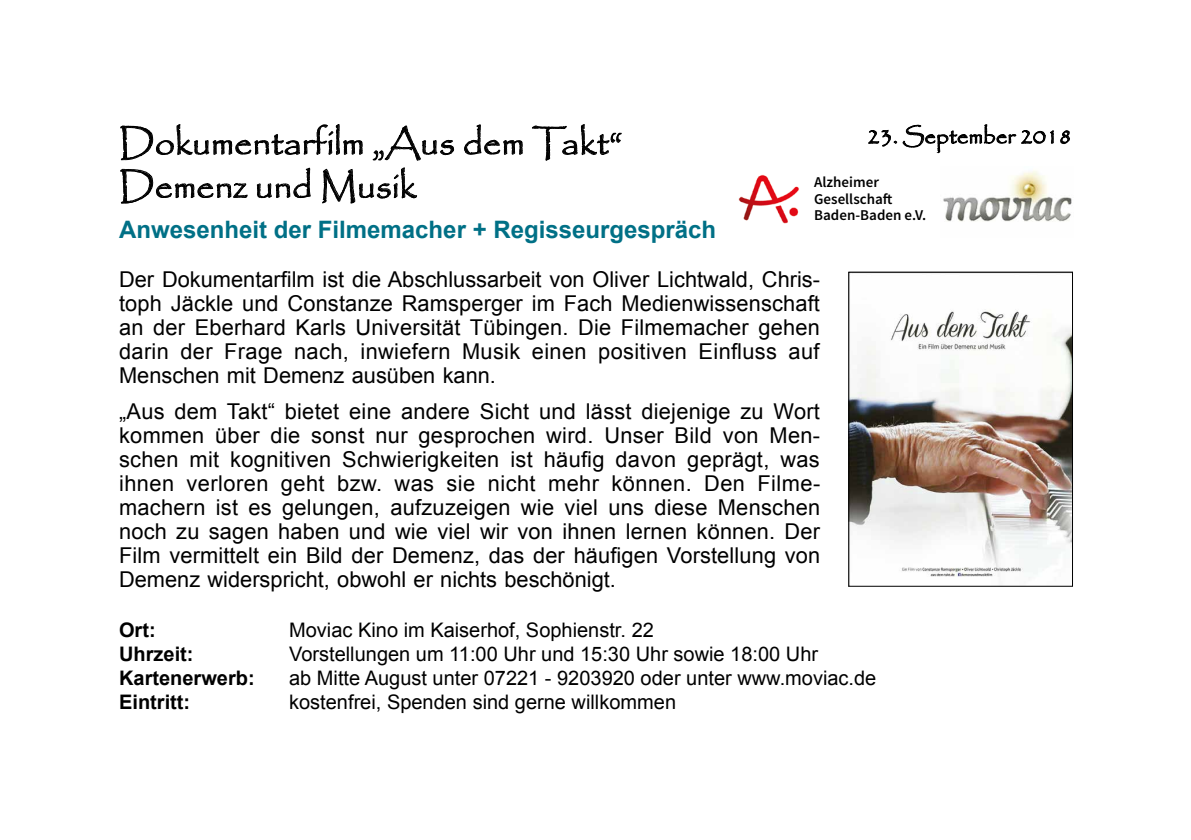
<style>
.page{position:relative;width:1191px;height:840px;background:#fff}
.page>*{position:absolute;margin:0;border:0;box-sizing:border-box;transform-origin:0 0}
.t1{font:36px/43.2px "Papyrus";color:#000}
.t2{font:700 24px "Arial";color:#007086}
.t3{font:22.6px "Papyrus";color:#000}
.t4{font:21.8px/24px "Arial";color:#000;text-align:justify}
.t5{font:20px "Arial";color:#000}
.t6{font:700 20px "Arial";color:#000}
.t7{font:600 15px/16.2px "Source Sans Pro";color:#000}
</style>
<div class="page">
<svg style="left:464px;top:124px;width:59px;height:31px"></svg>
<svg style="left:532px;top:124px;width:90px;height:37px"></svg>
<svg style="left:120px;top:124px;width:334px;height:80px"></svg>
<svg style="left:868px;top:124px;width:186px;height:30px"></svg>
<svg style="left:1060px;top:130px;width:10px;height:15px"></svg>
<img style="left:738px;top:174px;width:61px;height:50px">
<img style="left:943px;top:170px;width:129px;height:52px">
<img style="left:850px;top:273px;width:220px;height:305px">
<div style="left:848px;top:271px;width:224px;height:315px;border:1px solid #000"></div>
<h1 class="t1" style="left:119px;top:120px;width:504px">Dokumentarfilm „Aus dem Takt“<br>Demenz und Musik</h1>
<p class="t2" style="left:119px;top:213px;width:598px">Anwesenheit der Filmemacher + Regisseurgespräch</p>
<p class="t4" style="left:119px;top:268px;width:702px">Der Dokumentarfilm ist die Abschlussarbeit von Oliver Lichtwald, Chris&shy;toph Jäckle und Constanze Ramsperger im Fach Medienwissenschaft an der Eberhard Karls Universität Tübingen. Die Filmemacher gehen darin der Frage nach, inwiefern Musik einen positiven Einfluss auf Menschen mit Demenz ausüben kann.</p>
<p class="t4" style="left:119px;top:399px;width:702px">„Aus dem Takt“ bietet eine andere Sicht und lässt diejenige zu Wort kommen über die sonst nur gesprochen wird. Unser Bild von Men&shy;schen mit kognitiven Schwierigkeiten ist häufig davon geprägt, was ihnen verloren geht bzw. was sie nicht mehr können. Den Filme&shy;machern ist es gelungen, aufzuzeigen wie viel uns diese Menschen noch zu sagen haben und wie viel wir von ihnen lernen können. Der Film vermittelt ein Bild der Demenz, das der häufigen Vorstellung von Demenz widerspricht, obwohl er nichts beschönigt.</p>
<p class="t6" style="left:119px;top:616px;width:38px">Ort:</p>
<p class="t5" style="left:289px;top:617px;width:366px">Moviac Kino im Kaiserhof, Sophienstr. 22</p>
<p class="t6" style="left:119px;top:640px;width:76px">Uhrzeit:</p>
<p class="t5" style="left:289px;top:641px;width:530px">Vorstellungen um 11:00 Uhr und 15:30 Uhr sowie 18:00 Uhr</p>
<p class="t6" style="left:119px;top:664px;width:137px">Kartenerwerb:</p>
<p class="t5" style="left:289px;top:665px;width:589px">ab Mitte August unter 07221 - 9203920 oder unter www.moviac.de</p>
<p class="t6" style="left:119px;top:688px;width:73px">Eintritt:</p>
<p class="t5" style="left:289px;top:689px;width:388px">kostenfrei, Spenden sind gerne willkommen</p>
<p class="t3" style="left:867px;top:122px;width:206px">23. September 2018</p>
<p class="t7" style="left:814px;top:175px;width:113px">Alzheimer<br>Gesellschaft<br>Baden-Baden e.V.</p>
</div>
